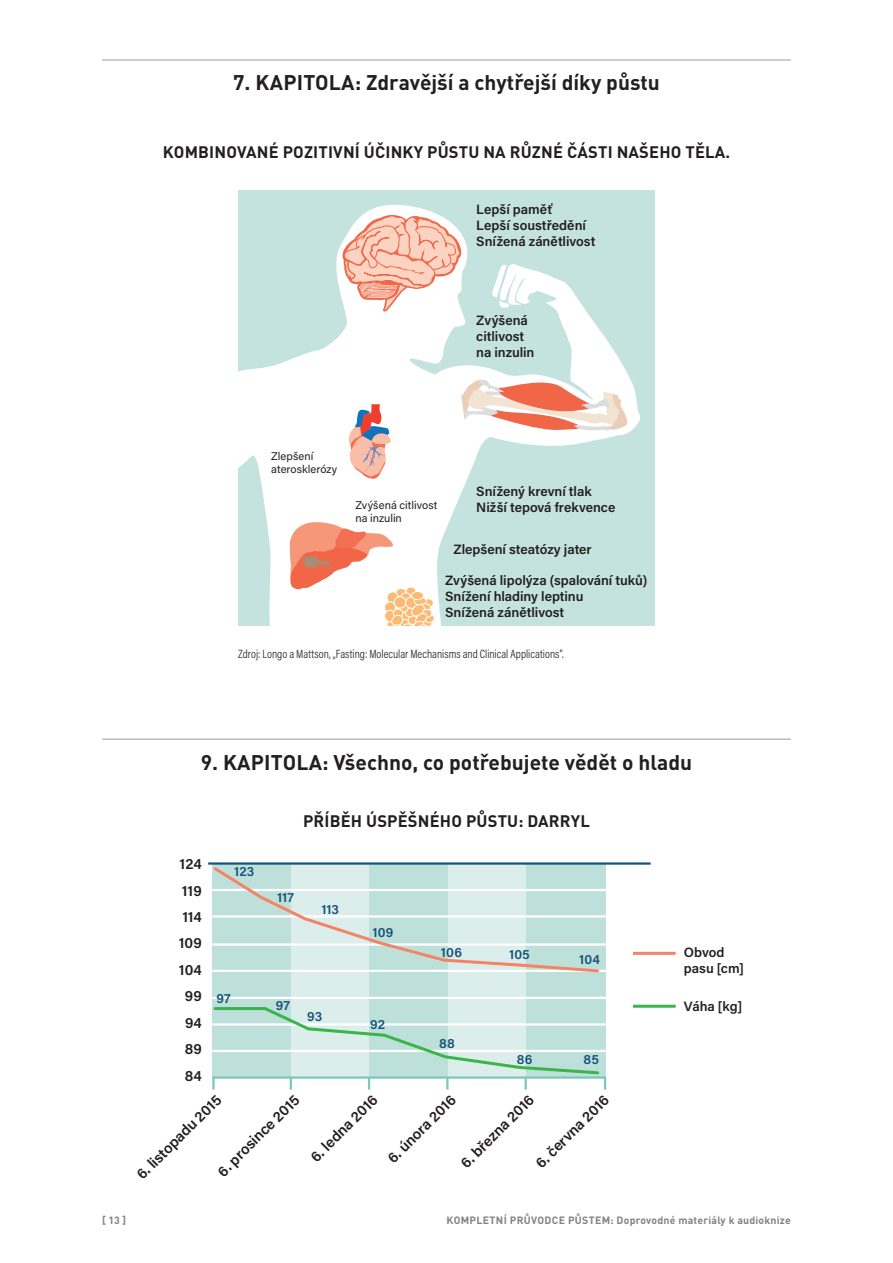
<style>
.page{position:relative;width:893px;height:1263px;background:#fff}
.page>*{position:absolute;margin:0;border:0;box-sizing:border-box;transform-origin:0 0}
.t1{font:700 21px "DIN Pro";color:#231f20}
.t2{font:700 16.5px "DIN Pro";letter-spacing:.01em;color:#231f20}
.t3{font:600 15px/26.4px "Acumin Pro";color:#231f20;text-align:center}
.t4{font:600 13.5px/16.2px "Acumin Pro";color:#231f20}
.t5{font:600 13.5px "Acumin Pro";letter-spacing:.005em;color:#185379}
.t6{font:300 12px "Acumin Pro Cond";color:#231f20}
.t7{font:11.25px/13.4px "Acumin Pro";letter-spacing:.005em;color:#231f20}
.t8{font:700 10.5px "DIN Pro";letter-spacing:.02em;color:#808285}
</style>
<div class="page">
<hr style="left:102px;top:59px;width:689px;height:2px;background:#bcbdc0">
<div style="left:238px;top:191px;width:417px;height:435px;background:#c4e3de"></div>
<svg style="left:238px;top:235px;width:403px;height:391px"></svg>
<svg style="left:491px;top:263px;width:19px;height:45px"></svg>
<svg style="left:461px;top:377px;width:169px;height:54px;background:#f4cabe"></svg>
<div style="left:387px;top:621px;width:7px;height:6px;background:#fcbb74;border-radius:50%"></div>
<div style="left:387px;top:621px;width:8px;height:7px;border:1px solid #fff;border-radius:50%"></div>
<div style="left:422px;top:618px;width:10px;height:9px;background:#fcbb74;border-radius:50%"></div>
<div style="left:422px;top:618px;width:10px;height:9px;border:1px solid #fff;border-radius:50%"></div>
<div style="left:424px;top:614px;width:10px;height:9px;background:#fcbb74;border-radius:50%"></div>
<div style="left:424px;top:614px;width:11px;height:9px;border:1px solid #fff;border-radius:50%"></div>
<svg style="left:423px;top:599px;width:10px;height:8px"></svg>
<div style="left:423px;top:598px;width:11px;height:10px;border:1px solid #fff;border-radius:50%"></div>
<div style="left:406px;top:587px;width:10px;height:9px;background:#fcbb74;border-radius:50%"></div>
<div style="left:405px;top:587px;width:11px;height:9px;border:1px solid #fff;border-radius:50%"></div>
<div style="left:396px;top:588px;width:10px;height:9px;background:#fcbb74;border-radius:50%"></div>
<div style="left:396px;top:588px;width:10px;height:9px;border:1px solid #fff;border-radius:50%"></div>
<div style="left:387px;top:592px;width:11px;height:11px;background:#fcbb74;border-radius:50%"></div>
<div style="left:387px;top:592px;width:11px;height:12px;border:1px solid #fff;border-radius:50%"></div>
<svg style="left:385px;top:602px;width:11px;height:11px"></svg>
<div style="left:384px;top:602px;width:12px;height:12px;border:1px solid #fff;border-radius:50%"></div>
<div style="left:385px;top:610px;width:11px;height:12px;background:#fcbb74;border-radius:50%"></div>
<div style="left:384px;top:610px;width:12px;height:12px;border:1px solid #fff;border-radius:50%"></div>
<svg style="left:401px;top:593px;width:10px;height:8px"></svg>
<div style="left:401px;top:592px;width:10px;height:10px;border:1px solid #fff;border-radius:50%"></div>
<div style="left:394px;top:597px;width:12px;height:11px;background:#fcbb74;border-radius:50%"></div>
<div style="left:394px;top:596px;width:12px;height:12px;border:1px solid #fff;border-radius:50%"></div>
<div style="left:406px;top:597px;width:12px;height:11px;background:#fcbb74;border-radius:50%"></div>
<div style="left:405px;top:597px;width:13px;height:11px;border:1px solid #fff;border-radius:50%"></div>
<div style="left:414px;top:597px;width:12px;height:8px;background:#fcbb74;border-radius:50%"></div>
<div style="left:414px;top:597px;width:13px;height:8px;border:1px solid #fff;border-radius:50%"></div>
<div style="left:412px;top:591px;width:12px;height:9px;background:#fcbb74;border-radius:50%"></div>
<div style="left:411px;top:591px;width:13px;height:9px;border:1px solid #fff;border-radius:50%"></div>
<div style="left:418px;top:603px;width:13px;height:9px;border:1px solid #fff;border-radius:50%"></div>
<div style="left:422px;top:609px;width:10px;height:8px;background:#fcbb74;border-radius:50%"></div>
<div style="left:422px;top:609px;width:10px;height:9px;border:1px solid #fff;border-radius:50%"></div>
<svg style="left:390px;top:603px;width:38px;height:23px"></svg>
<div style="left:417px;top:624px;width:12px;height:12px;border:1px solid #fff;border-radius:50%"></div>
<svg style="left:286px;top:517px;width:107px;height:73px;background:#f7bdad"></svg>
<svg style="left:342px;top:190px;width:120px;height:123px"></svg>
<div style="left:365px;top:626px;width:198px;height:19px;background:#fff"></div>
<svg style="left:348px;top:404px;width:43px;height:75px;background:#dfbbb7"></svg>
<hr style="left:102px;top:738px;width:689px;height:2px;background:#bcbdc0">
<div style="left:526px;top:863px;width:80px;height:214px;background:#bee0da"></div>
<div style="left:447px;top:863px;width:79px;height:214px;background:#dceeeb"></div>
<div style="left:369px;top:863px;width:78px;height:214px;background:#bee0da"></div>
<div style="left:291px;top:863px;width:78px;height:214px;background:#dceeeb"></div>
<div style="left:213px;top:863px;width:78px;height:214px;background:#bee0da"></div>
<hr style="left:212px;top:997px;width:394px;height:2px;background:#fff">
<hr style="left:212px;top:970px;width:394px;height:2px;background:#fff">
<hr style="left:212px;top:943px;width:394px;height:3px;background:#fff">
<hr style="left:212px;top:915px;width:394px;height:2px;background:#fff">
<hr style="left:212px;top:889px;width:394px;height:2px;background:#fff">
<hr style="left:208px;top:862px;width:443px;height:3px;background:#185379">
<svg style="left:211px;top:864px;width:390px;height:110px"></svg>
<hr style="left:633px;top:1005px;width:43px;height:3px;background:#3ab54a">
<hr style="left:633px;top:952px;width:43px;height:3px;background:#f48465">
<svg style="left:212px;top:1005px;width:394px;height:84px"></svg>
<h1 class="t1" style="left:233px;top:69px;width:428px">7. KAPITOLA: Zdravější a chytřejší díky půstu</h1>
<p class="t2" style="left:163px;top:141px;width:569px">KOMBINOVANÉ POZITIVNÍ ÚČINKY PŮSTU NA RŮZNÉ ČÁSTI NAŠEHO TĚLA.</p>
<p class="t4" style="left:476px;top:200px;width:121px">Lepší paměť<br>Lepší soustředění<br>Snížená zánětlivost</p>
<p class="t4" style="left:476px;top:311px;width:60px">Zvýšená citlivost na inzulin</p>
<p class="t7" style="left:271px;top:449px;width:68px">Zlepšení aterosklerózy</p>
<p class="t7" style="left:355px;top:498px;width:84px">Zvýšená citlivost na inzulin</p>
<p class="t4" style="left:476px;top:482px;width:141px">Snížený krevní tlak<br>Nižší tepová frekvence</p>
<p class="t4" style="left:453px;top:541px;width:140px">Zlepšení steatózy jater</p>
<p class="t4" style="left:445px;top:571px;width:204px">Zvýšená lipolýza (spalování tuků)<br>Snížení hladiny leptinu<br>Snížená zánětlivost</p>
<p class="t6" style="left:238px;top:646px;width:327px">Zdroj: Longo a Mattson, „Fasting: Molecular Mechanisms and Clinical Applications“.</p>
<h1 class="t1" style="left:201px;top:748px;width:493px">9. KAPITOLA: Všechno, co potřebujete vědět o hladu</h1>
<p class="t2" style="left:303px;top:810px;width:288px">PŘÍBĚH ÚSPĚŠNÉHO PŮSTU: DARRYL</p>
<p class="t3" style="left:180px;top:850px;width:24px">124</p>
<p class="t5" style="left:234px;top:862px;width:22px">123</p>
<p class="t3" style="left:179px;top:876px;width:25px">119<br>114<br>109<br>104<br>99<br>94<br>89</p>
<p class="t3" style="left:129px;top:1167px;width:114px;rotate:-45deg">6. listopadu 2 015</p>
<p class="t5" style="left:277px;top:888px;width:18px">117</p>
<p class="t5" style="left:321px;top:899px;width:19px">113</p>
<p class="t5" style="left:372px;top:922px;width:22px">109</p>
<p class="t5" style="left:441px;top:943px;width:23px">106</p>
<p class="t5" style="left:509px;top:944px;width:22px">105</p>
<p class="t5" style="left:579px;top:949px;width:22px">104</p>
<p class="t5" style="left:217px;top:988px;width:16px">97</p>
<p class="t5" style="left:276px;top:995px;width:16px">97</p>
<p class="t5" style="left:307px;top:1007px;width:17px">93</p>
<p class="t5" style="left:370px;top:1015px;width:16px">92</p>
<p class="t5" style="left:439px;top:1033px;width:17px">88</p>
<p class="t5" style="left:517px;top:1049px;width:17px">86</p>
<p class="t5" style="left:583px;top:1050px;width:17px">85</p>
<p class="t3" style="left:185px;top:1062px;width:19px">84</p>
<p class="t3" style="left:210px;top:1164px;width:110px;rotate:-45deg">6. prosince 2 015</p>
<p class="t3" style="left:303px;top:1149px;width:89px;rotate:-45deg">6. ledna 2 016</p>
<p class="t3" style="left:380px;top:1150px;width:91px;rotate:-45deg">6. února 2 016</p>
<p class="t3" style="left:453px;top:1155px;width:98px;rotate:-45deg">6. března 2 016</p>
<p class="t3" style="left:528px;top:1155px;width:98px;rotate:-45deg">6. června 2 016</p>
<p class="t4" style="left:684px;top:943px;width:62px">Obvod pasu [cm]</p>
<p class="t4" style="left:684px;top:998px;width:60px">Váha [kg]</p>
<p class="t8" style="left:102px;top:1213px;width:26px">[ 13 ]</p>
<p class="t8" style="left:447px;top:1213px;width:346px">KOMPLETNÍ PRŮVODCE PŮSTEM: Doprovodné materiály k audioknize</p>
</div>
